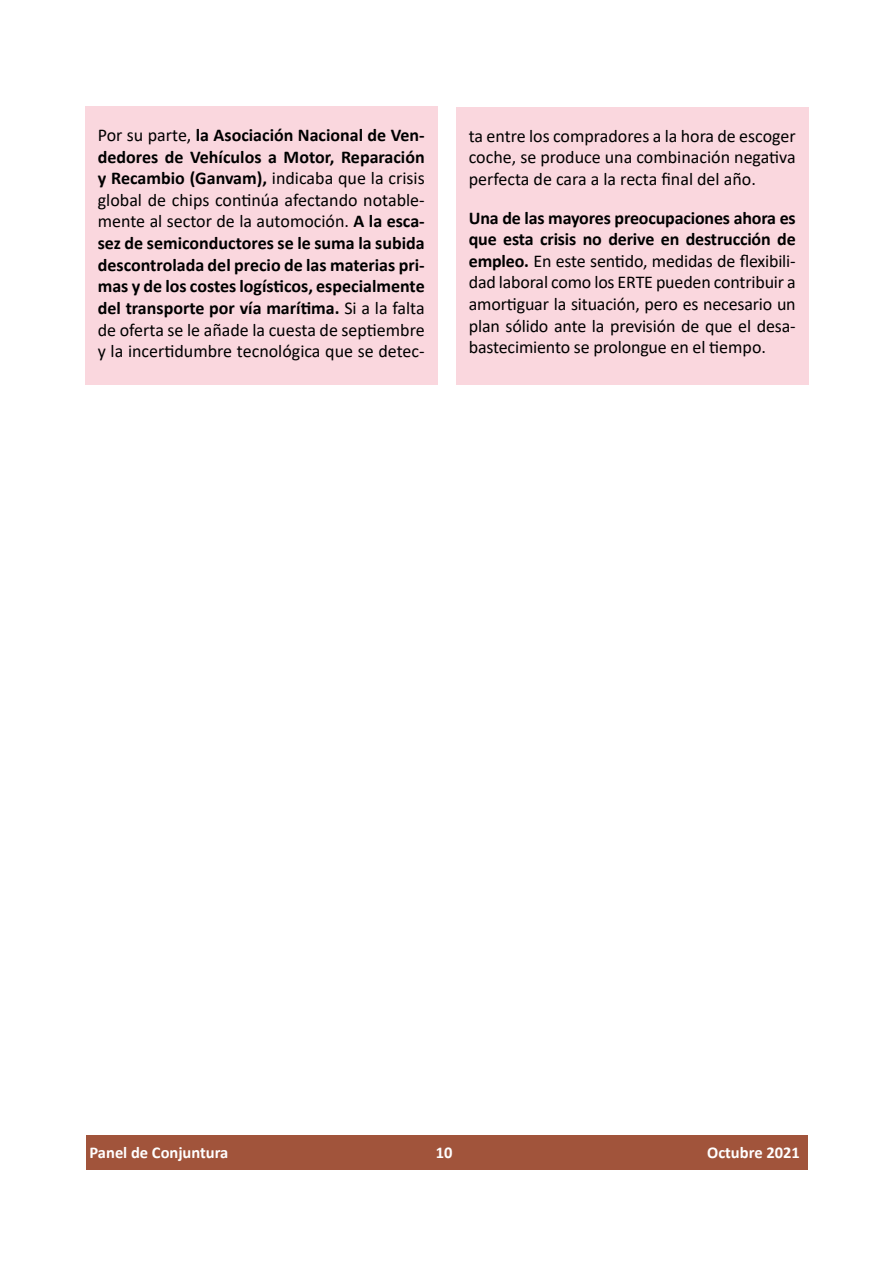
<style>
.page{position:relative;width:893px;height:1263px;background:#fff}
.page>*{position:absolute;margin:0;border:0;box-sizing:border-box;transform-origin:0 0}
.Text{font:700 18px/21.6px "Calibri";color:#000;text-align:justify}
.Text-2{font:18px/21.6px "Calibri";letter-spacing:-.01em;color:#000;text-align:justify}
.t1{font:700 16.5px "Calibri";color:#fff}
.s1{font-weight:400}
.s2{font-weight:700}
</style>
<div class="page">
<div style="left:86px;top:1135px;width:721px;height:34px;background:#a1543b"></div>
<div style="left:85px;top:106px;width:352px;height:279px;background:#fad7de"></div>
<div style="left:456px;top:107px;width:352px;height:278px;background:#fad7de"></div>
<p class="Text" style="left:98px;top:124px;width:328px"><span class="s1">Por su parte,</span> la Asociación Nacional de Ven&shy;dedores de Vehículos a Motor, Reparación y Recambio (Ganvam), <span class="s1">indicaba que la crisis global de chips continúa afectando notable&shy;mente al sector de la automoción.</span> A la esca&shy;sez de semiconductores se le suma la subida descontrolada del precio de las materias pri&shy;mas y de los costes logísticos, especialmente del transporte por vía marítima. <span class="s1">Si a la falta de oferta se le añade la cuesta de septiembre y la incertidumbre tecnológica que se detec-</span></p>
<p class="Text-2" style="left:469px;top:124px;width:328px">ta entre los compradores a la hora de escoger coche, se produce una combinación negativa perfecta de cara a la recta final del año.</p>
<p class="Text-2" style="left:469px;top:206px;width:328px"><span class="s2">Una de las mayores preocupaciones ahora es que esta crisis no derive en destrucción de empleo.</span> En este sentido, medidas de flexibili&shy;dad laboral como los ERTE pueden contribuir a amortiguar la situación, pero es necesario un plan sólido ante la previsión de que el desa&shy;bastecimiento se prolongue en el tiempo.</p>
<p class="t1" style="left:90px;top:1141px;width:140px">Panel de Conjuntura</p>
<p class="t1" style="left:436px;top:1141px;width:18px">10</p>
<p class="t1" style="left:707px;top:1141px;width:94px">Octubre 2021</p>
</div>
